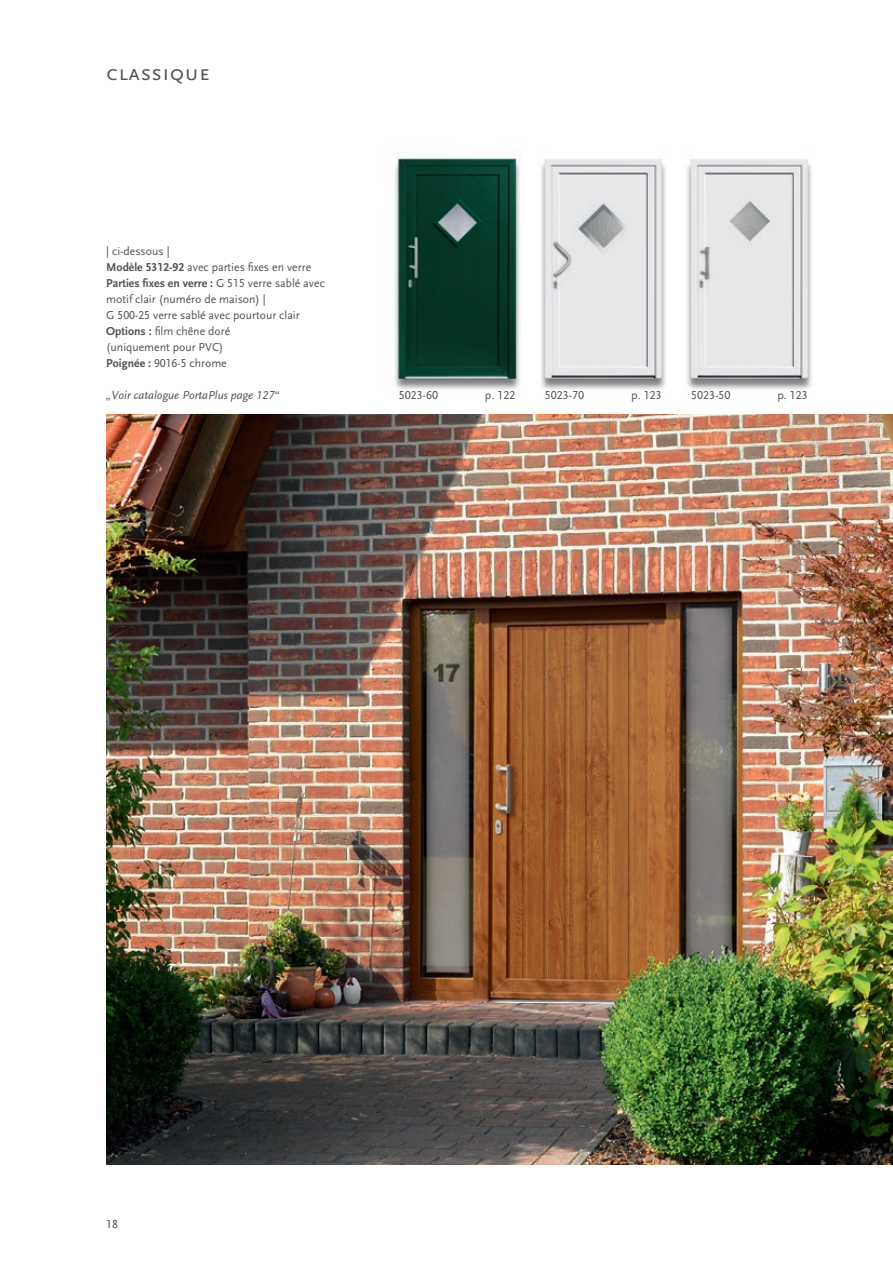
<style>
.page{position:relative;width:893px;height:1263px;background:#fff}
.page>*{position:absolute;margin:0;border:0;box-sizing:border-box;transform-origin:0 0}
.t1{font:22.5px "Scala Sans LF Caps";letter-spacing:.02em;color:#535355}
.t2{font:12px/15.9px "Scala Sans LF";color:#535355}
.t3{font:italic 12px "Scala Sans LF";color:#535355}
.s1{font-weight:700}
</style>
<div class="page">
<img style="left:394px;top:152px;width:418px;height:238px">
<img style="left:106px;top:415px;width:787px;height:749px">
<h1 class="t1" style="left:106px;top:60px;width:105px">classique</h1>
<p class="t2" style="left:106px;top:243px;width:220px">| ci-dessous |<br><span class="s1">Modèle 5312-92</span> avec parties fixes en verre<br><span class="s1">Parties fixes en verre :</span> G 515 verre sablé avec motif clair (numéro de maison) |<br>G 500-25 verre sablé avec pourtour clair<br><span class="s1">Options :</span> film chêne doré<br>(uniquement pour PVC)<br><span class="s1">Poignée :</span> 9016-5 chrome</p>
<p class="t3" style="left:106px;top:388px;width:175px">„Voir catalogue PortaPlus page 127“</p>
<p class="t2" style="left:399px;top:387px;width:41px">5023-60</p>
<p class="t2" style="left:485px;top:387px;width:32px">p. 122</p>
<p class="t2" style="left:545px;top:387px;width:41px">5023-70</p>
<p class="t2" style="left:631px;top:387px;width:32px">p. 123</p>
<p class="t2" style="left:691px;top:387px;width:41px">5023-50</p>
<p class="t2" style="left:777px;top:387px;width:32px">p. 123</p>
<p class="t2" style="left:106px;top:1216px;width:13px">18</p>
</div>
